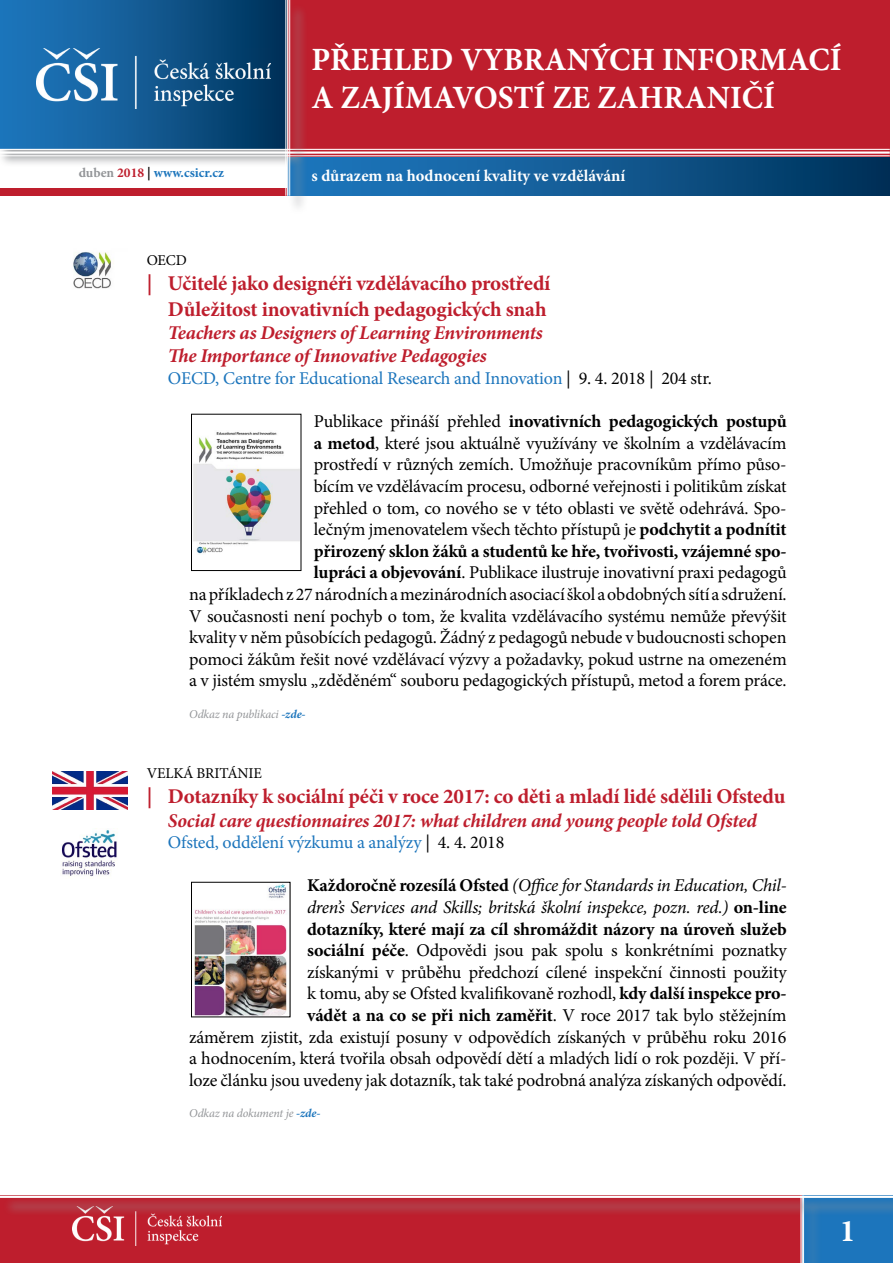
<style>
.page{position:relative;width:893px;height:1263px;background:#fff}
.page>*{position:absolute;margin:0;border:0;box-sizing:border-box;transform-origin:0 0}
.t1{font:700 32.4px/37.8px "Minion Pro";color:#fff}
.t2{font:700 31.5px "Minion Pro";color:#fff}
.t3{font:700 21px/25.2px "Minion Pro";letter-spacing:-.01em;color:#be1e2d;text-align:right}
.t4{font:italic 700 19.5px/23.4px "Minion Pro";letter-spacing:-.015em;color:#be1e2d}
.t5{font:18px/21.6px "Minion Pro";letter-spacing:-.01em;color:#000;text-align:right}
.t6{font:18px "Minion Pro";letter-spacing:-.01em;color:#1c75bc}
.t7{font:700 16.5px "Minion Pro";color:#fff}
.t8{font:15px "Minion Pro";letter-spacing:-.01em;color:#000}
.t9{font:700 13.5px "Minion Pro";color:#1c75bc}
.t10{font:italic 12px "Minion Pro";letter-spacing:-.015em;color:#939598}
.s1{color:#939598}
.s2{color:#be1e2d}
.s3{color:#000}
.s4{font-weight:700}
.s5{font-weight:700;color:#1c75bc}
.s6{font-style:italic}
</style>
<div class="page">
<div style="left:0;top:188px;width:287px;height:8px;background:#be1e2d"></div>
<div style="left:288px;top:156px;width:602px;height:40px;background:linear-gradient(to right,#227dc5,#00335c)"></div>
<div style="left:0;top:2px;width:306px;height:165px;background:#939598;opacity:.75"></div>
<div style="left:0;top:0;width:287px;height:149px;background:linear-gradient(to right,#217bc3,#00345c)"></div>
<div style="left:287px;top:0;width:603px;height:156px;background:#be1e2d"></div>
<hr style="left:0;top:149px;width:890px;height:1px;background:#fff">
<hr style="left:0;top:151px;width:890px;height:3px;background:#fff">
<hr style="left:0;top:155px;width:890px;height:1px;background:#fff">
<img style="left:36px;top:49px;width:234px;height:60px">
<div style="left:288px;top:3px;width:20px;height:211px;background:#939598;opacity:.75"></div>
<hr style="left:289px;top:0;width:1px;height:196px;background:#fff">
<hr style="left:287px;top:0;width:1px;height:196px;background:#fff">
<hr style="left:286px;top:0;width:1px;height:196px;background:#fff">
<div style="left:0;top:1196px;width:802px;height:67px;background:#be1e2d"></div>
<div style="left:802px;top:1196px;width:91px;height:67px;background:#1c75bc"></div>
<img style="left:72px;top:1217px;width:149px;height:29px">
<div style="left:803px;top:1198px;width:19px;height:65px;background:#2577b9"></div>
<hr style="left:803px;top:1196px;width:1px;height:67px;background:#fff">
<hr style="left:802px;top:1196px;width:1px;height:67px;background:#fff">
<hr style="left:801px;top:1196px;width:1px;height:67px;background:#fff">
<div style="left:3px;top:1196px;width:890px;height:21px;background:#939598;opacity:.75"></div>
<hr style="left:0;top:1196px;width:893px;height:2px;background:#fff">
<img style="left:193px;top:432px;width:106px;height:122px">
<div style="left:191px;top:414px;width:110px;height:157px;border:1px solid #000"></div>
<img style="left:194px;top:884px;width:93px;height:131px">
<div style="left:191px;top:882px;width:99px;height:135px;border:1px solid #000"></div>
<img style="left:73px;top:252px;width:41px;height:37px">
<img style="left:61px;top:828px;width:56px;height:49px">
<img style="left:52px;top:771px;width:76px;height:38px">
<p class="t9" style="left:79px;top:163px;width:147px"><span class="s1">duben</span> <span class="s2">2018</span> <span class="s3">|</span> www.csicr.cz</p>
<h1 class="t1" style="left:311px;top:40px;width:532px">PŘEHLED VYBRANÝCH INFORMACÍ<br>A ZAJÍMAVOSTÍ ZE ZAHRANIČÍ</h1>
<p class="t7" style="left:311px;top:165px;width:315px">s důrazem na hodnocení kvality ve vzdělávání</p>
<p class="t8" style="left:147px;top:250px;width:42px">OECD</p>
<p class="t3" style="left:147px;top:271px;width:405px">| Učitelé jako designéři vzdělávacího prostředí<br>Důležitost inovativních pedagogických snah</p>
<p class="t4" style="left:168px;top:321px;width:376px">Teachers as Designers of Learning Environments<br>The Importance of Innovative Pedagogies</p>
<p class="t6" style="left:168px;top:366px;width:545px">OECD, Centre for Educational Research and Innovation <span class="s3">| 9. 4. 2018 | 204 str.</span></p>
<p class="t5" style="left:189px;top:411px;width:599px">Publikace přináší přehled <span class="s4">inovativních pedagogických postupů<br>a metod</span>, které jsou aktuálně využívány ve školním a vzdělávacím<br>prostředí v různých zemích. Umožňuje pracovníkům přímo půso-<br>bícím ve vzdělávacím procesu, odborné veřejnosti i politikům získat<br>přehled o tom, co nového se v této oblasti ve světě odehrává. Spo-<br>lečným jmenovatelem všech těchto přístupů je <span class="s4">podchytit a podnítit<br>přirozený sklon žáků a studentů ke hře, tvořivosti, vzájemné spo-<br>lupráci a objevování</span>. Publikace ilustruje inovativní praxi pedagogů<br>na příkladech z 27 národních a mezinárodních asociací škol a obdobných sítí a sdružení.<br>V současnosti není pochyb o tom, že kvalita vzdělávacího systému nemůže převýšit kvality v něm působících pedagogů. Žádný z pedagogů nebude v budoucnosti schopen pomoci žákům řešit nové vzdělávací výzvy a požadavky, pokud ustrne na omezeném a v jistém smyslu „zděděném“ souboru pedagogických přístupů, metod a forem práce.</p>
<p class="t10" style="left:189px;top:706px;width:118px">Odkaz na publikaci <span class="s5">-zde-</span></p>
<p class="t8" style="left:147px;top:763px;width:117px">VELKÁ BRITÁNIE</p>
<p class="t3" style="left:147px;top:784px;width:640px">| Dotazníky k sociální péči v roce 2017: co děti a mladí lidé sdělili Ofstedu</p>
<p class="t4" style="left:168px;top:808px;width:590px">Social care questionnaires 2017: what children and young people told Ofsted</p>
<p class="t6" style="left:168px;top:830px;width:338px">Ofsted, oddělení výzkumu a analýzy <span class="s3">| 4. 4. 2018</span></p>
<p class="t5" style="left:189px;top:875px;width:599px"><span class="s4">Každoročně rozesílá Ofsted</span> <span class="s6">(Office for Standards in Education, Chil-<br>dren’s Services and Skills; britská školní inspekce, pozn. red.)</span> <span class="s4">on-line<br>dotazníky, které mají za cíl shromáždit názory na úroveň služeb<br>sociální péče</span>. Odpovědi jsou pak spolu s konkrétními poznatky<br>získanými v průběhu předchozí cílené inspekční činnosti použity<br>k tomu, aby se Ofsted kvalifikovaně rozhodl, <span class="s4">kdy další inspekce pro-<br>vádět a na co se při nich zaměřit</span>. V roce 2017 tak bylo stěžejním<br>záměrem zjistit, zda existují posuny v odpovědích získaných v průběhu roku 2016 a hodnocením, která tvořila obsah odpovědí dětí a mladých lidí o rok později. V pří&shy;loze článku jsou uvedeny jak dotazník, tak také podrobná analýza získaných odpovědí.</p>
<p class="t10" style="left:189px;top:1105px;width:133px">Odkaz na dokument je <span class="s5">-zde-</span></p>
<h2 class="t2" style="left:840px;top:1208px;width:17px">1</h2>
</div>
